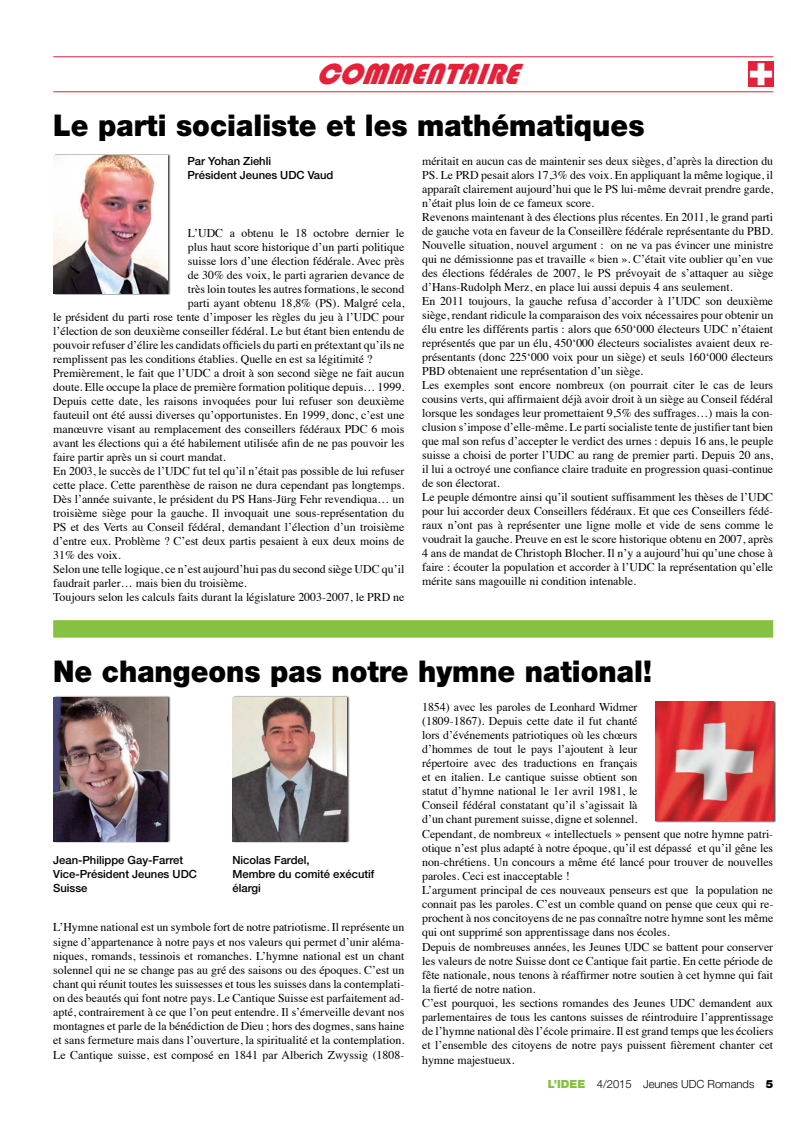
<style>
.page{position:relative;width:791px;height:1134px;background:#fff}
.page>*{position:absolute;margin:0;border:0;box-sizing:border-box;transform-origin:0 0}
.t1{font:900 30px "Helvetica Neue";color:#000;scale:.94 1}
.t2{font:italic 30px "Bauhaus 93";color:#e52039}
.t3{font:11.88px/14.1px "Times";color:#000}
.t4{font:500 11.25px/14.1px "Helvetica Neue";color:#000}
.t5{font:300 11.25px "Helvetica Neue";color:#000}
.s1{font-weight:900;color:#86c142}
.s2{font-weight:900}
</style>
<div class="page">
<img style="left:748px;top:62px;width:24px;height:25px">
<div style="left:53px;top:620px;width:719px;height:18px;background:#86c142"></div>
<hr style="left:53px;top:56px;width:719px;height:1px;background:#e52039">
<hr style="left:53px;top:91px;width:719px;height:1px;background:#e52039">
<div style="left:53px;top:154px;width:118px;height:141px;background:#000;opacity:.75"></div>
<img style="left:53px;top:156px;width:114px;height:138px">
<div style="left:53px;top:696px;width:118px;height:147px;background:#000;opacity:.75"></div>
<img style="left:53px;top:697px;width:114px;height:144px">
<div style="left:232px;top:696px;width:118px;height:147px;background:#000;opacity:.75"></div>
<img style="left:232px;top:697px;width:114px;height:144px">
<div style="left:654px;top:701px;width:121px;height:122px;background:#000;opacity:.75"></div>
<img style="left:655px;top:702px;width:117px;height:118px">
<h1 class="t2" style="left:316px;top:57px;width:216px">COMMENTAIRE</h1>
<h1 class="t1" style="left:53px;top:108px;width:630px">Le parti socialiste et les mathématiques</h1>
<p class="t4" style="left:187px;top:153px;width:147px">Par Yohan Ziehli<br>Président Jeunes UDC Vaud</p>
<p class="t3" style="left:188px;top:225px;width:218px">L’UDC a obtenu le 18 octobre dernier le</p>
<p class="t3" style="left:188px;top:239px;width:218px">plus haut score historique d’un parti politique</p>
<p class="t3" style="left:188px;top:253px;width:218px">suisse lors d’une élection fédérale. Avec près</p>
<p class="t3" style="left:188px;top:267px;width:218px">de 30% des voix, le parti agrarien devance de</p>
<p class="t3" style="left:188px;top:281px;width:218px">très loin toutes les autres formations, le second</p>
<p class="t3" style="left:188px;top:295px;width:218px">parti ayant obtenu 18,8% (PS). Malgré cela,</p>
<p class="t3" style="left:53px;top:309px;width:352px">le président du parti rose tente d’imposer les règles du jeu à l’UDC pour</p>
<p class="t3" style="left:53px;top:323px;width:352px">l’élection de son deuxième conseiller fédéral. Le but étant bien entendu de</p>
<p class="t3" style="left:53px;top:337px;width:352px">pouvoir refuser d’élire les candidats officiels du parti en prétextant qu’ils ne</p>
<p class="t3" style="left:53px;top:351px;width:320px">remplissent pas les conditions établies. Quelle en est sa légitimité ?</p>
<p class="t3" style="left:53px;top:365px;width:352px">Premièrement, le fait que l’UDC a droit à son second siège ne fait aucun</p>
<p class="t3" style="left:53px;top:379px;width:352px">doute. Elle occupe la place de première formation politique depuis… 1999.</p>
<p class="t3" style="left:53px;top:393px;width:352px">Depuis cette date, les raisons invoquées pour lui refuser son deuxième</p>
<p class="t3" style="left:53px;top:407px;width:352px">fauteuil ont été aussi diverses qu’opportunistes. En 1999, donc, c’est une</p>
<p class="t3" style="left:53px;top:421px;width:352px">manœuvre visant au remplacement des conseillers fédéraux PDC 6 mois</p>
<p class="t3" style="left:53px;top:435px;width:352px">avant les élections qui a été habilement utilisée afin de ne pas pouvoir les</p>
<p class="t3" style="left:53px;top:449px;width:174px">faire partir après un si court mandat.</p>
<p class="t3" style="left:53px;top:463px;width:352px">En 2003, le succès de l’UDC fut tel qu’il n’était pas possible de lui refuser</p>
<p class="t3" style="left:53px;top:477px;width:352px">cette place. Cette parenthèse de raison ne dura cependant pas longtemps.</p>
<p class="t3" style="left:53px;top:491px;width:352px">Dès l’année suivante, le président du PS Hans-Jürg Fehr revendiqua… un</p>
<p class="t3" style="left:53px;top:505px;width:352px">troisième siège pour la gauche. Il invoquait une sous-représentation du</p>
<p class="t3" style="left:53px;top:519px;width:352px">PS et des Verts au Conseil fédéral, demandant l’élection d’un troisième</p>
<p class="t3" style="left:53px;top:533px;width:352px">d’entre eux. Problème ? C’est deux partis pesaient à eux deux moins de</p>
<p class="t3" style="left:53px;top:547px;width:69px">31% des voix.</p>
<p class="t3" style="left:53px;top:561px;width:352px">Selon une telle logique, ce n’est aujourd’hui pas du second siège UDC qu’il</p>
<p class="t3" style="left:53px;top:575px;width:195px">faudrait parler… mais bien du troisième.</p>
<p class="t3" style="left:53px;top:589px;width:352px">Toujours selon les calculs faits durant la législature 2003-2007, le PRD ne</p>
<p class="t3" style="left:422px;top:153px;width:352px">méritait en aucun cas de maintenir ses deux sièges, d’après la direction du PS. Le PRD pesait alors 17,3% des voix. En appliquant la même logique, il apparaît clairement aujourd’hui que le PS lui-même devrait prendre garde, n’était plus loin de ce fameux score.<br>Revenons maintenant à des élections plus récentes. En 2011, le grand parti de gauche vota en faveur de la Conseillère fédérale représentante du PBD.<br>Nouvelle situation, nouvel argument : on ne va pas évincer une ministre qui ne démissionne pas et travaille « bien ». C’était vite oublier qu’en vue des élections fédérales de 2007, le PS prévoyait de s’attaquer au siège d’Hans-Rudolph Merz, en place lui aussi depuis 4 ans seulement.<br>En 2011 toujours, la gauche refusa d’accorder à l’UDC son deuxième siège, rendant ridicule la comparaison des voix nécessaires pour obtenir un élu entre les différents partis : alors que 650‘000 électeurs UDC n’étaient représentés que par un élu, 450‘000 électeurs socialistes avaient deux re&shy;présentants (donc 225‘000 voix pour un siège) et seuls 160‘000 électeurs PBD obtenaient une représentation d’un siège.<br>Les exemples sont encore nombreux (on pourrait citer le cas de leurs cousins verts, qui affirmaient déjà avoir droit à un siège au Conseil fédéral lorsque les sondages leur promettaient 9,5% des suffrages…) mais la con&shy;clusion s’impose d’elle-même. Le parti socialiste tente de justifier tant bien que mal son refus d’accepter le verdict des urnes : depuis 16 ans, le peuple suisse a choisi de porter l’UDC au rang de premier parti. Depuis 20 ans, il lui a octroyé une confiance claire traduite en progression quasi-continue de son électorat.<br>Le peuple démontre ainsi qu’il soutient suffisamment les thèses de l’UDC pour lui accorder deux Conseillers fédéraux. Et que ces Conseillers fédé&shy;raux n’ont pas à représenter une ligne molle et vide de sens comme le voudrait la gauche. Preuve en est le score historique obtenu en 2007, après 4 ans de mandat de Christoph Blocher. Il n’y a aujourd’hui qu’une chose à faire : écouter la population et accorder à l’UDC la représentation qu’elle mérite sans magouille ni condition intenable.</p>
<h1 class="t1" style="left:53px;top:654px;width:638px">Ne changeons pas notre hymne national!</h1>
<p class="t4" style="left:53px;top:853px;width:145px">Jean-Philippe Gay-Farret<br>Vice-Président Jeunes UDC<br>Suisse</p>
<p class="t4" style="left:232px;top:853px;width:143px">Nicolas Fardel,<br>Membre du comité exécutif élargi</p>
<p class="t3" style="left:53px;top:919px;width:352px;text-align:justify">L’Hymne national est un symbole fort de notre patriotisme. Il représente un signe d’appartenance à notre pays et nos valeurs qui permet d’unir aléma&shy;niques, romands, tessinois et romanches. L’hymne national est un chant solennel qui ne se change pas au gré des saisons ou des époques. C’est un chant qui réunit toutes les suissesses et tous les suisses dans la contemplati&shy;on des beautés qui font notre pays. Le Cantique Suisse est parfaitement ad&shy;apté, contrairement à ce que l’on peut entendre. Il s’émerveille devant nos montagnes et parle de la bénédiction de Dieu ; hors des dogmes, sans haine et sans fermeture mais dans l’ouverture, la spiritualité et la contemplation.<br>Le Cantique suisse, est composé en 1841 par Alberich Zwyssig (1808-</p>
<p class="t3" style="left:422px;top:698px;width:352px">1854) avec les paroles de Leonhard Widmer<br>(1809-1867). Depuis cette date il fut chanté<br>lors d’événements patriotiques où les chœurs<br>d’hommes de tout le pays l’ajoutent à leur<br>répertoire avec des traductions en français<br>et en italien. Le cantique suisse obtient son<br>statut d’hymne national le 1er avril 1981, le<br>Conseil fédéral constatant qu’il s’agissait là<br>d’un chant purement suisse, digne et solennel.<br>Cependant, de nombreux « intellectuels » pensent que notre hymne patri&shy;otique n’est plus adapté à notre époque, qu’il est dépassé et qu’il gêne les non-chrétiens. Un concours a même été lancé pour trouver de nouvelles paroles. Ceci est inacceptable !<br>L’argument principal de ces nouveaux penseurs est que la population ne connait pas les paroles. C’est un comble quand on pense que ceux qui re&shy;prochent à nos concitoyens de ne pas connaître notre hymne sont les même qui ont supprimé son apprentissage dans nos écoles.<br>Depuis de nombreuses années, les Jeunes UDC se battent pour conserver les valeurs de notre Suisse dont ce Cantique fait partie. En cette période de fête nationale, nous tenons à réaffirmer notre soutien à cet hymne qui fait la fierté de notre nation.<br>C’est pourquoi, les sections romandes des Jeunes UDC demandent aux parlementaires de tous les cantons suisses de réintroduire l’apprentissage de l’hymne national dès l’école primaire. Il est grand temps que les écoliers et l’ensemble des citoyens de notre pays puissent fièrement chanter cet hymne majestueux.</p>
<p class="t5" style="left:547px;top:1077px;width:227px"><span class="s1">L’IDEE</span> 4/2015 Jeunes UDC Romands <span class="s2">5</span></p>
</div>
